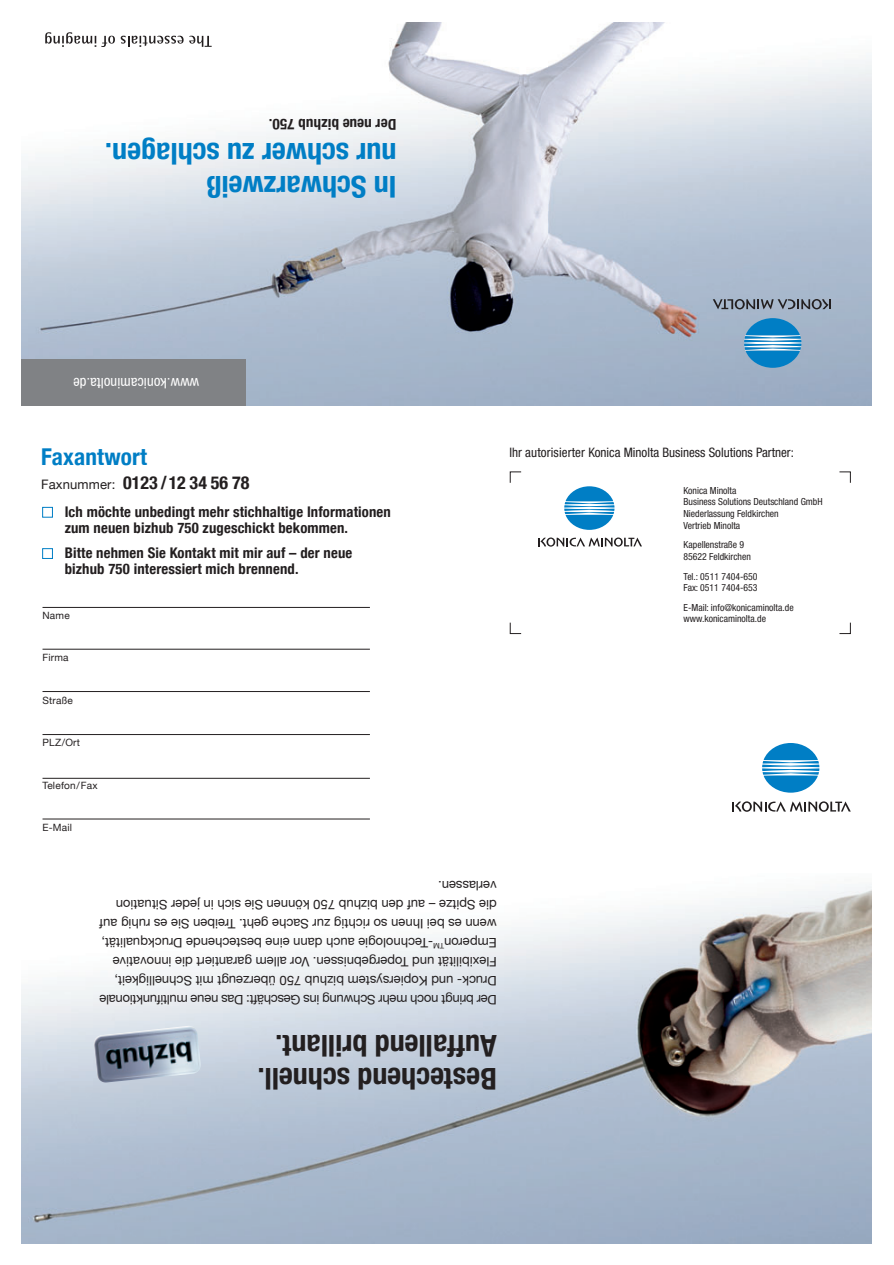
<style>
.page{position:relative;width:894px;height:1265px;background:#fff}
.page>*{position:absolute;margin:0;border:0;box-sizing:border-box;transform-origin:0 0}
.t1{font:700 condensed 30px/33px "Helvetica Neue";color:#231f20}
.t2{font:700 condensed 30px/33px "Helvetica Neue";color:#007ec5}
.t3{font:700 condensed 23.25px "Helvetica Neue";letter-spacing:.01em;color:#007ec5}
.t4{font:700 condensed 18px "Helvetica Neue";letter-spacing:.01em;color:#231f20}
.t5{font:700 condensed 15px "Helvetica Neue";letter-spacing:.01em;color:#231f20}
.t6{font:700 condensed 14.7px/16.2px "Helvetica Neue";letter-spacing:.01em;color:#231f20}
.t7{font:condensed 14.55px "Helvetica Neue";letter-spacing:.01em;color:#fff}
.t8{font:13.05px/19px "Helvetica Neue";color:#231f20}
.t9{font:condensed 13.05px "Helvetica Neue";color:#231f20}
.t10{font:10.05px "Helvetica Neue";letter-spacing:.02em;color:#231f20}
.t11{font:condensed 9.75px/11.7px "Helvetica KM";color:#231f20}
.s1{font-weight:400;font-stretch:normal;font-size:13.05px}
</style>
<div class="page">
<img style="left:21px;top:23px;width:851px;height:382px">
<img style="left:21px;top:884px;width:851px;height:359px">
<div style="left:21px;top:360px;width:224px;height:46px;background:#808285"></div>
<svg style="left:744px;top:318px;width:57px;height:50px;background:#4c9dcd"></svg>
<svg style="left:713px;top:299px;width:118px;height:10px"></svg>
<svg style="left:121px;top:36px;width:91px;height:11px"></svg>
<svg style="left:45px;top:32px;width:70px;height:15px"></svg>
<img style="left:94px;top:1041px;width:7px;height:40px">
<svg style="left:42px;top:506px;width:11px;height:53px"></svg>
<svg style="left:762px;top:743px;width:57px;height:49px"></svg>
<svg style="left:732px;top:801px;width:119px;height:10px"></svg>
<hr style="left:43px;top:607px;width:327px;height:1px;background:#231f20">
<hr style="left:43px;top:649px;width:327px;height:1px;background:#231f20">
<hr style="left:43px;top:691px;width:327px;height:1px;background:#231f20">
<hr style="left:43px;top:734px;width:327px;height:1px;background:#231f20">
<hr style="left:43px;top:778px;width:327px;height:1px;background:#231f20">
<hr style="left:43px;top:818px;width:327px;height:1px;background:#231f20">
<svg style="left:564px;top:486px;width:51px;height:44px"></svg>
<svg style="left:538px;top:537px;width:104px;height:9px"></svg>
<p class="t5" style="left:396px;top:133px;width:129px;rotate:-180deg">Der neue bizhub 750.</p>
<h1 class="t2" style="left:396px;top:203px;width:293px;rotate:-180deg">In Schwarzweiß<br>nur schwer zu schlagen.</h1>
<p class="t7" style="left:199px;top:388px;width:127px;rotate:-180deg">www.konicaminolta.de</p>
<h2 class="t3" style="left:41px;top:442px;width:107px">Faxantwort</h2>
<h3 class="t4" style="left:41px;top:471px;width:210px"><span class="s1">Faxnummer:</span> 0123 /12 34 56 78</h3>
<p class="t6" style="left:65px;top:503px;width:328px">Ich möchte unbedingt mehr stichhaltige Informationen zum neuen bizhub 750 zugeschickt bekommen.</p>
<p class="t6" style="left:65px;top:544px;width:289px">Bitte nehmen Sie Kontakt mit mir auf – der neue bizhub 750 interessiert mich brennend.</p>
<p class="t10" style="left:43px;top:609px;width:29px">Name</p>
<p class="t10" style="left:43px;top:651px;width:28px">Firma</p>
<p class="t10" style="left:43px;top:694px;width:32px">Straße</p>
<p class="t10" style="left:43px;top:736px;width:39px">PLZ/Ort</p>
<p class="t10" style="left:43px;top:779px;width:57px">Telefon/Fax</p>
<p class="t10" style="left:43px;top:821px;width:31px">E-Mail</p>
<p class="t9" style="left:510px;top:448px;width:286px">Ihr autorisierter Konica Minolta Business Solutions Partner:</p>
<p class="t11" style="left:684px;top:485px;width:141px">Konica Minolta<br>Business Solutions Deutschland GmbH<br>Niederlassung Feldkirchen<br>Vertrieb Minolta</p>
<p class="t11" style="left:684px;top:540px;width:69px">Kapellenstraße 9<br>85622 Feldkirchen</p>
<p class="t11" style="left:684px;top:571px;width:76px">Tel.: 0511 7404-650<br>Fax: 0511 7404-653</p>
<p class="t11" style="left:684px;top:602px;width:112px">E-Mail: info@konicaminolta.de www.konicaminolta.de</p>
<p class="t8" style="left:497px;top:1009px;width:399px;rotate:-180deg">Der bringt noch mehr Schwung ins Geschäft: Das neue multifunktionale Druck- und Kopiersystem bizhub 750 überzeugt mit Schnelligkeit, Flexibilität und Topergebnissen. Vor allem garantiert die innovative Emperon<sup>TM</sup>-Technologie auch dann eine bestechende Druckqualität, wenn es bei Ihnen so richtig zur Sache geht. Treiben Sie es ruhig auf die Spitze – auf den bizhub 750 können Sie sich in jeder Situation verlassen.</p>
<h1 class="t1" style="left:497px;top:1095px;width:241px;rotate:-180deg">Bestechend schnell.<br>Auffallend brillant.</h1>
</div>
